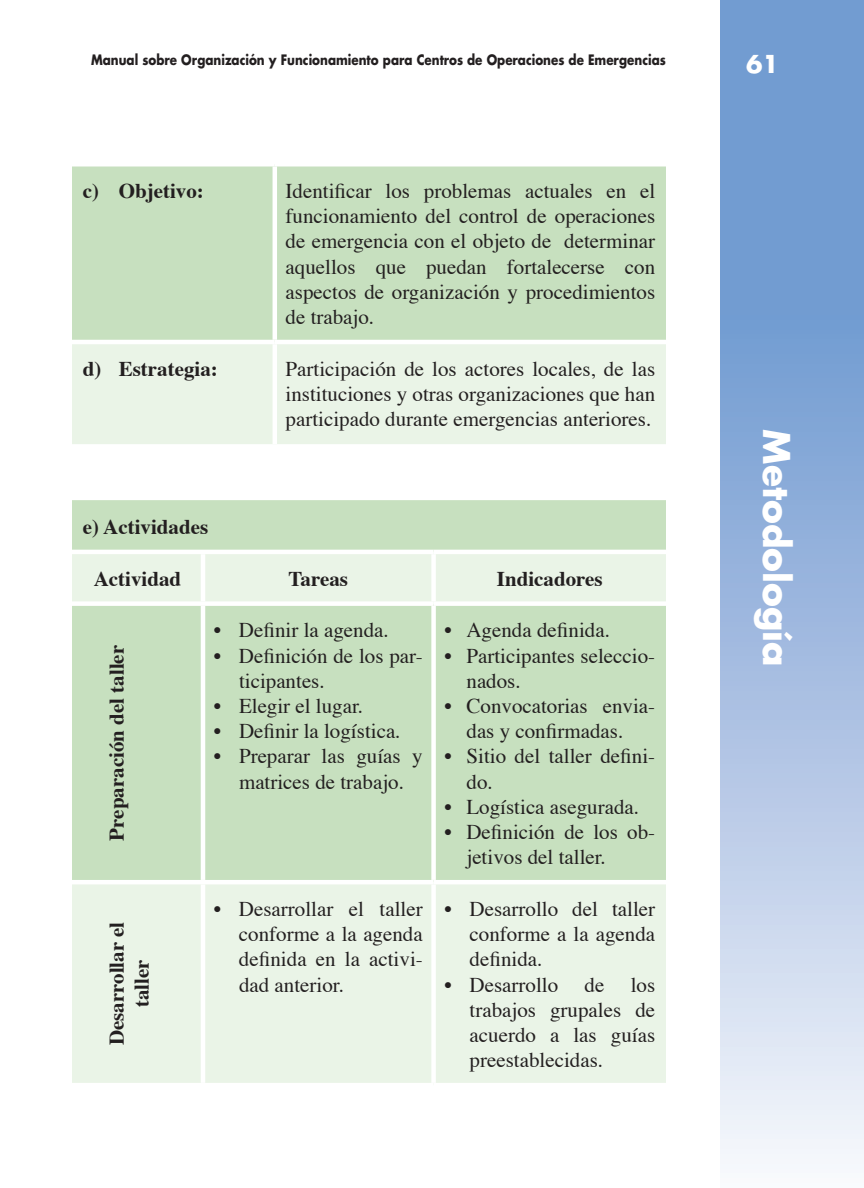
<style>
.page{position:relative;width:864px;height:1188px;background:#fff}
.page>*{position:absolute;margin:0;border:0;box-sizing:border-box;transform-origin:0 0}
.t1{font:700 36px "Futura";color:#fff}
.t2{font:700 24px "Futura";color:#fff}
.t3{font:21px/25.2px "Times";color:#231f20;text-align:justify}
.t4{font:700 21px/25.2px "Times";color:#231f20;text-align:center}
.t5{font:700 14px "Futura";color:#231f20;scale:.85 1}
</style>
<div class="page">
<svg style="left:720px;top:0;width:144px;height:1159px"></svg>
<div style="left:72px;top:166px;width:594px;height:174px;background:#c7e0bf"></div>
<div style="left:72px;top:344px;width:594px;height:100px;background:#eaf4e7"></div>
<hr style="left:273px;top:166px;width:4px;height:174px;background:#fff">
<hr style="left:273px;top:344px;width:4px;height:100px;background:#fff">
<div style="left:72px;top:500px;width:594px;height:50px;background:#c7e0bf"></div>
<svg style="left:72px;top:554px;width:594px;height:529px;fill:#c7e0bf"></svg>
<hr style="left:201px;top:554px;width:4px;height:47px;background:#fff">
<div style="left:431px;top:554px;width:5px;height:47px;background:#fff"></div>
<hr style="left:201px;top:606px;width:4px;height:274px;background:#fff">
<div style="left:431px;top:606px;width:5px;height:274px;background:#fff"></div>
<hr style="left:201px;top:884px;width:4px;height:199px;background:#fff">
<div style="left:431px;top:884px;width:5px;height:199px;background:#fff"></div>
<div style="left:72px;top:601px;width:131px;height:5px;background:#fff"></div>
<div style="left:203px;top:601px;width:231px;height:5px;background:#fff"></div>
<div style="left:434px;top:601px;width:232px;height:5px;background:#fff"></div>
<hr style="left:72px;top:880px;width:131px;height:4px;background:#fff">
<hr style="left:203px;top:880px;width:231px;height:4px;background:#fff">
<hr style="left:434px;top:880px;width:232px;height:4px;background:#fff">
<p class="t5" style="left:91px;top:50px;width:678px">Manual sobre Organización y Funcionamiento para Centros de Operaciones de Emergencias</p>
<p class="t2" style="left:746px;top:48px;width:34px">61</p>
<p class="t4" style="left:83px;top:176px;width:123px">c) Objetivo:</p>
<p class="t3" style="left:286px;top:177px;width:371px">Identificar los problemas actuales en el funcionamiento del control de operaciones de emergencia con el objeto de determinar aquellos que puedan fortalecerse con aspectos de organización y procedimientos de trabajo.</p>
<p class="t4" style="left:83px;top:354px;width:137px">d) Estrategia:</p>
<p class="t3" style="left:286px;top:354px;width:371px">Participación de los actores locales, de las instituciones y otras organizaciones que han participado durante emergencias anteriores.</p>
<p class="t4" style="left:83px;top:512px;width:127px">e) Actividades</p>
<p class="t4" style="left:94px;top:564px;width:89px">Actividad</p>
<p class="t4" style="left:289px;top:564px;width:61px">Tareas</p>
<p class="t4" style="left:497px;top:564px;width:107px">Indicadores</p>
<p class="t4" style="left:102px;top:841px;width:197px;rotate:-90deg">Preparación del taller</p>
<p class="t4" style="left:102px;top:1045px;width:125px;rotate:-90deg">Desarrollar el taller</p>
<p class="t3" style="left:214px;top:616px;width:177px">• Definir la agenda.</p>
<p class="t3" style="left:239px;top:641px;width:185px;text-indent:-25px">• Definición de los par&shy;ticipantes.</p>
<p class="t3" style="left:214px;top:692px;width:151px">• Elegir el lugar.</p>
<p class="t3" style="left:214px;top:717px;width:188px">• Definir la logística.</p>
<p class="t3" style="left:214px;top:742px;width:211px;text-align:center">• Preparar las guías y matrices de trabajo.</p>
<p class="t3" style="left:444px;top:616px;width:167px">• Agenda definida.</p>
<p class="t3" style="left:467px;top:641px;width:190px;text-indent:-22px">• Participantes seleccio&shy;nados.</p>
<p class="t3" style="left:444px;top:692px;width:212px;text-align:center">• Convocatorias envia&shy;das y confirmadas.</p>
<p class="t3" style="left:467px;top:742px;width:190px;text-indent:-22px">• Sitio del taller defini&shy;do.</p>
<p class="t3" style="left:444px;top:792px;width:196px">• Logística asegurada.</p>
<p class="t3" style="left:467px;top:818px;width:190px;text-indent:-22px">• Definición de los ob&shy;jetivos del taller.</p>
<p class="t3" style="left:239px;top:895px;width:185px;text-indent:-25px">• Desarrollar el taller conforme a la agenda definida en la activi&shy;dad anterior.</p>
<p class="t3" style="left:470px;top:895px;width:187px;text-indent:-25px">• Desarrollo del taller conforme a la agenda definida.</p>
<p class="t3" style="left:444px;top:970px;width:115px">• Desarrollo</p>
<p class="t3" style="left:585px;top:970px;width:21px">de</p>
<p class="t3" style="left:470px;top:970px;width:187px;text-indent:161px">los trabajos grupales de acuerdo a las guías preestablecidas.</p>
<h1 class="t1" style="left:802px;top:429px;width:239px;rotate:90deg">Metodología</h1>
</div>
